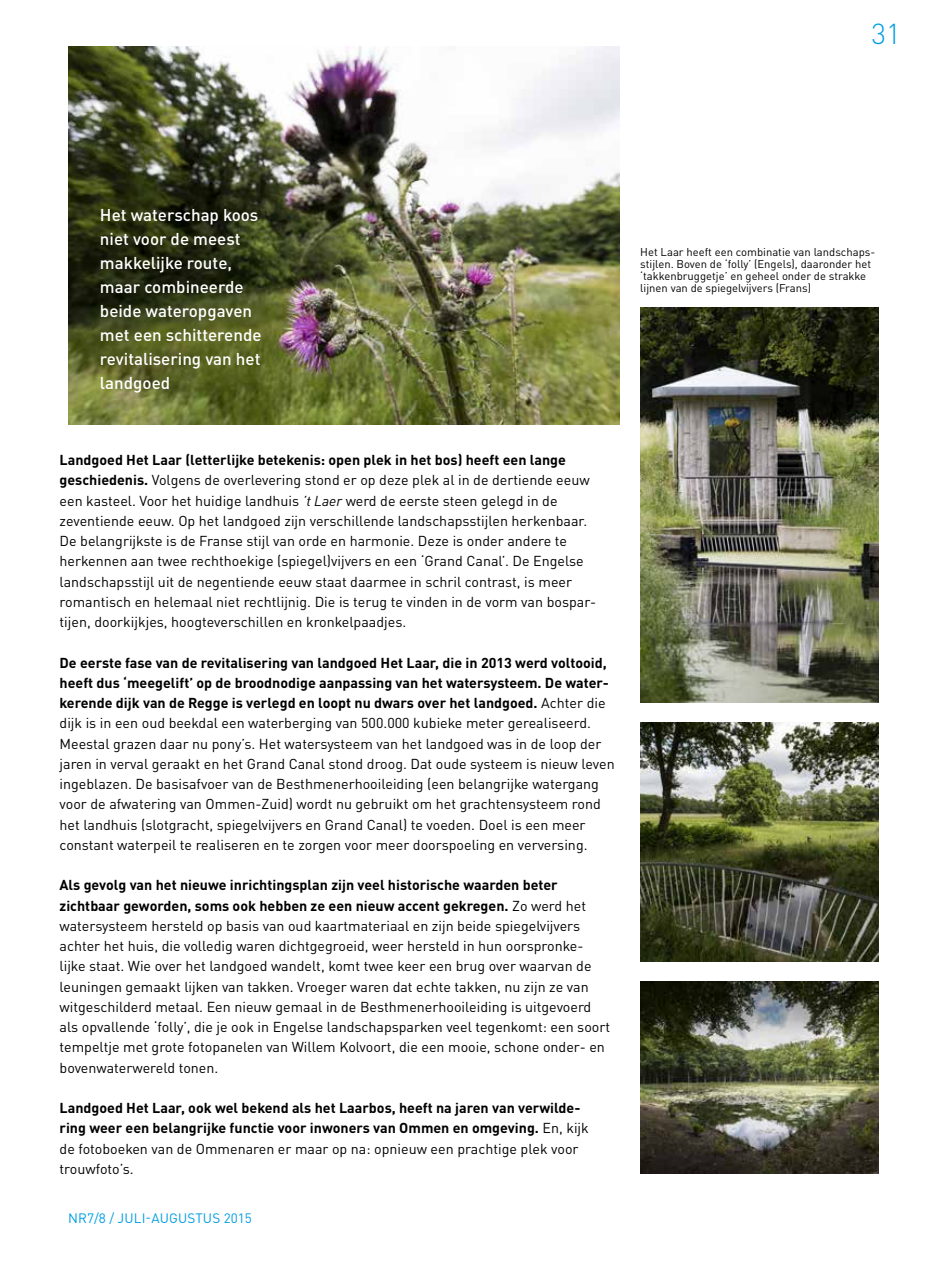
<style>
.page{position:relative;width:936px;height:1263px;background:#fff}
.page>*{position:absolute;margin:0;border:0;box-sizing:border-box;transform-origin:0 0}
.t1{font:300 28.5px "DIN Pro";color:#009ee3}
.t2{font:500 16.95px/24px "DIN Pro";color:#fff}
.t3{font:14.25px/20.2px "DIN Pro";color:#000}
.t4{font:700 14.25px/20.2px "DIN Pro";color:#000}
.t5{font:13.5px "DIN Pro";letter-spacing:.01em;color:#009ee3}
.t6{font:11.25px/12px "DIN Pro";color:#000}
.s1{font-weight:700}
.s2{font-style:italic}
.s3{font-weight:400}
</style>
<div class="page">
<img style="left:640px;top:981px;width:238px;height:193px">
<img style="left:640px;top:308px;width:238px;height:395px">
<img style="left:640px;top:723px;width:238px;height:238px">
<img style="left:68px;top:46px;width:551px;height:379px">
<h1 class="t1" style="left:871px;top:12px;width:31px">31</h1>
<p class="t2" style="left:100px;top:201px;width:163px">Het waterschap koos niet voor de meest makkelijke route, maar combineerde beide wateropgaven met een schitterende revitalisering van het landgoed</p>
<p class="t3" style="left:60px;top:448px;width:538px"><span class="s1">Landgoed Het Laar (letterlijke betekenis: open plek in het bos) heeft een lange geschiedenis.</span> Volgens de overlevering stond er op deze plek al in de dertiende eeuw een kasteel. Voor het huidige landhuis <span class="s2">’t Laer</span> werd de eerste steen gelegd in de zeventiende eeuw. Op het landgoed zijn verschillende landschapsstijlen herkenbaar.<br>De belangrijkste is de Franse stijl van orde en harmonie. Deze is onder andere te herkennen aan twee rechthoekige (spiegel)vijvers en een ‘Grand Canal’. De Engelse landschapsstijl uit de negentiende eeuw staat daarmee in schril contrast, is meer romantisch en helemaal niet rechtlijnig. Die is terug te vinden in de vorm van bospar&shy;tijen, doorkijkjes, hoogteverschillen en kronkelpaadjes.</p>
<p class="t3" style="left:60px;top:651px;width:556px"><span class="s1">De eerste fase van de revitalisering van landgoed Het Laar, die in 2013 werd voltooid, heeft dus ‘meegelift’ op de broodnodige aanpassing van het watersysteem. De water&shy;kerende dijk van de Regge is verlegd en loopt nu dwars over het landgoed.</span> Achter die dijk is in een oud beekdal een waterberging van 500.000 kubieke meter gerealiseerd.<br>Meestal grazen daar nu pony’s. Het watersysteem van het landgoed was in de loop der jaren in verval geraakt en het Grand Canal stond droog. Dat oude systeem is nieuw leven ingeblazen. De basisafvoer van de Besthmenerhooileiding (een belangrijke watergang voor de afwatering van Ommen-Zuid) wordt nu gebruikt om het grachtensysteem rond het landhuis (slotgracht, spiegelvijvers en Grand Canal) te voeden. Doel is een meer constant waterpeil te realiseren en te zorgen voor meer doorspoeling en verversing.</p>
<p class="t3" style="left:60px;top:874px;width:552px"><span class="s1">Als gevolg van het nieuwe inrichtingsplan zijn veel historische waarden beter zichtbaar geworden, soms ook hebben ze een nieuw accent gekregen.</span> Zo werd het watersysteem hersteld op basis van oud kaartmateriaal en zijn beide spiegelvijvers achter het huis, die volledig waren dichtgegroeid, weer hersteld in hun oorspronke&shy;lijke staat. Wie over het landgoed wandelt, komt twee keer een brug over waarvan de leuningen gemaakt lijken van takken. Vroeger waren dat echte takken, nu zijn ze van witgeschilderd metaal. Een nieuw gemaal in de Besthmenerhooileiding is uitgevoerd als opvallende ‘folly’, die je ook in Engelse landschapsparken veel tegenkomt: een soort tempeltje met grote fotopanelen van Willem Kolvoort, die een mooie, schone onder- en bovenwaterwereld tonen.</p>
<p class="t4" style="left:60px;top:1096px;width:531px">Landgoed Het Laar, ook wel bekend als het Laarbos, heeft na jaren van verwilde&shy;ring weer een belangrijke functie voor inwoners van Ommen en omgeving. <span class="s3">En, kijk de fotoboeken van de Ommenaren er maar op na: opnieuw een prachtige plek voor trouwfoto’s.</span></p>
<p class="t5" style="left:68px;top:1208px;width:185px">NR7/8 / JULI-AUGUSTUS 2015</p>
<p class="t6" style="left:640px;top:245px;width:236px">Het Laar heeft een combinatie van landschaps&shy;stijlen. Boven de ‘folly’ (Engels), daaronder het ‘takkenbruggetje’ en geheel onder de strakke lijnen van de spiegelvijvers (Frans)</p>
</div>
